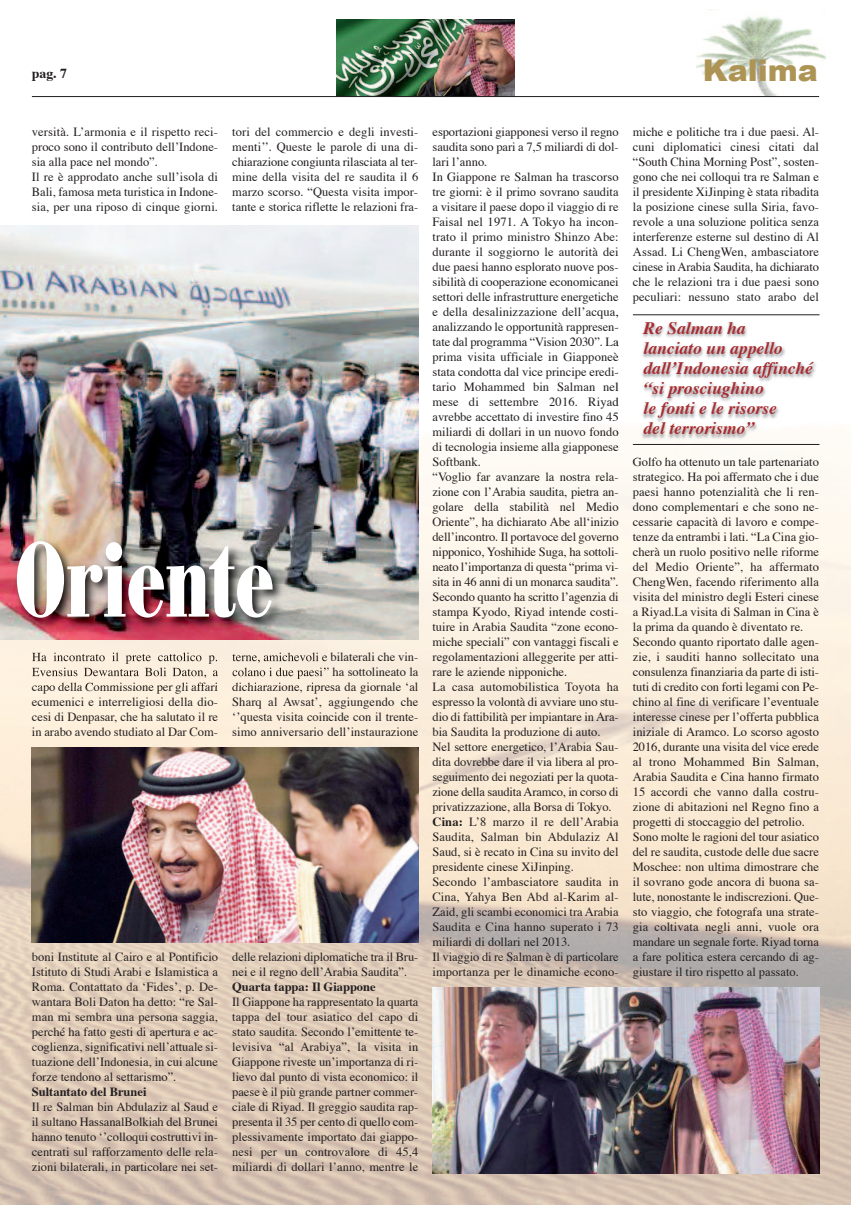
<style>
.page{position:relative;width:851px;height:1205px;background:#fff}
.page>*{position:absolute;margin:0;border:0;box-sizing:border-box;transform-origin:0 0}
.t1{font:110px "Bodoni Nr 1 SB Bol Con";color:#fff;scale:.85 1}
.t2{font:900 30px "Arial";color:#ae9454}
.t3{font:italic 700 17.5px/20px "Times";color:#a72b30}
.t4{font:700 13.75px "Times";color:#231f20}
.t5{font:12.5px/15px "Times";color:#231f20;text-align:justify}
.t6{font:700 12.5px "Times";color:#231f20}
.s1{font-weight:700}
</style>
<div class="page">
<img style="left:337px;top:19px;width:177px;height:77px">
<img style="left:0;top:225px;width:850px;height:980px">
<img style="left:696px;top:9px;width:129px;height:87px">
<hr style="left:32px;top:96px;width:787px;height:1px;background:#231f20">
<img style="left:0;top:225px;width:418px;height:415px">
<img style="left:432px;top:988px;width:387px;height:185px">
<img style="left:32px;top:747px;width:386px;height:196px">
<img style="left:0;top:526px;width:328px;height:160px">
<img style="left:32px;top:652px;width:43px;height:9px">
<img style="left:32px;top:667px;width:33px;height:9px">
<img style="left:32px;top:682px;width:32px;height:4px">
<img style="left:232px;top:654px;width:35px;height:9px">
<img style="left:232px;top:667px;width:38px;height:9px">
<img style="left:232px;top:682px;width:29px;height:4px">
<img style="left:617px;top:306px;width:221px;height:153px">
<img style="left:633px;top:457px;width:41px;height:2px">
<hr style="left:632px;top:314px;width:187px;height:1px;background:#231f20">
<hr style="left:632px;top:444px;width:187px;height:1px;background:#231f20">
<p class="t4" style="left:32px;top:68px;width:37px">pag. 7</p>
<h2 class="t2" style="left:702px;top:48px;width:116px">Kalima</h2>
<p class="t5" style="left:32px;top:125px;width:188px;text-align:left">versità. L’armonia e il rispetto reci&shy;proco sono il contributo dell’Indone&shy;sia alla pace nel mondo”.<br>Il re è approdato anche sull’isola di Bali, famosa meta turistica in Indone&shy;sia, per una riposo di cinque giorni.</p>
<p class="t5" style="left:232px;top:125px;width:188px">tori del commercio e degli investi&shy;menti’’. Queste le parole di una di&shy;chiarazione congiunta rilasciata al ter&shy;mine della visita del re saudita il 6 marzo scorso. “Questa visita impor&shy;tante e storica riflette le relazioni fra-</p>
<h1 class="t1" style="left:15px;top:514px;width:306px">Oriente</h1>
<p class="t5" style="left:32px;top:680px;width:188px">capo della Commissione per gli affari ecumenici e interreligiosi della dio&shy;cesi di Denpasar, che ha salutato il re in arabo avendo studiato al Dar Com-</p>
<p class="t5" style="left:232px;top:650px;width:188px">terne, amichevoli e bilaterali che vin&shy;colano i due paesi’’ ha sottolineato la dichiarazione, ripresa da giornale ‘al Sharq al Awsat’, aggiungendo che ‘’questa visita coincide con il trente&shy;simo anniversario dell’instaurazione</p>
<p class="t5" style="left:32px;top:950px;width:188px">boni Institute al Cairo e al Pontificio Istituto di Studi Arabi e Islamistica a Roma. Contattato da ‘Fides’, p. De&shy;wantara Boli Daton ha detto: “re Sal&shy;man mi sembra una persona saggia, perché ha fatto gesti di apertura e ac&shy;coglienza, significativi nell’attuale si&shy;tuazione dell’Indonesia, in cui alcune forze tendono al settarismo”.</p>
<p class="t6" style="left:32px;top:1087px;width:116px">Sultantato del Brunei</p>
<p class="t5" style="left:32px;top:1100px;width:188px">Il re Salman bin Abdulaziz al Saud e il sultano HassanalBolkiah del Brunei hanno tenuto ‘’colloqui costruttivi in&shy;centrati sul rafforzamento delle rela&shy;zioni bilaterali, in particolare nei set-</p>
<p class="t5" style="left:232px;top:950px;width:188px">delle relazioni diplomatiche tra il Bru&shy;nei e il regno dell’Arabia Saudita”.</p>
<p class="t6" style="left:232px;top:982px;width:145px">Quarta tappa: Il Giappone</p>
<p class="t5" style="left:232px;top:995px;width:188px">Il Giappone ha rappresentato la quarta tappa del tour asiatico del capo di stato saudita. Secondo l’emittente te&shy;levisiva “al Arabiya”, la visita in Giappone riveste un’importanza di ri&shy;lievo dal punto di vista economico: il paese è il più grande partner commer&shy;ciale di Riyad. Il greggio saudita rap&shy;presenta il 35 per cento di quello com&shy;plessivamente importato dai giappo&shy;nesi per un controvalore di 45,4 miliardi di dollari l’anno, mentre le</p>
<p class="t5" style="left:432px;top:125px;width:188px;text-align:left">esportazioni giapponesi verso il regno saudita sono pari a 7,5 miliardi di dol&shy;lari l’anno.<br>In Giappone re Salman ha trascorso tre giorni: è il primo sovrano saudita a visitare il paese dopo il viaggio di re Faisal nel 1971. A Tokyo ha incon&shy;trato il primo ministro Shinzo Abe: durante il soggiorno le autorità dei due paesi hanno esplorato nuove pos&shy;sibilità di cooperazione economicanei settori delle infrastrutture energetiche e della desalinizzazione dell’acqua, analizzando le opportunità rappresen&shy;tate dal programma “Vision 2030”. La prima visita ufficiale in Giapponeè stata condotta dal vice principe eredi&shy;tario Mohammed bin Salman nel mese di settembre 2016. Riyad avrebbe accettato di investire fino 45 miliardi di dollari in un nuovo fondo di tecnologia insieme alla giapponese Softbank.<br>“Voglio far avanzare la nostra rela&shy;zione con l’Arabia saudita, pietra an&shy;golare della stabilità nel Medio Oriente”, ha dichiarato Abe all‘inizio dell’incontro. Il portavoce del governo nipponico, Yoshihide Suga, ha sottoli&shy;neato l’importanza di questa “prima vi&shy;sita in 46 anni di un monarca saudita”.<br>Secondo quanto ha scritto l’agenzia di stampa Kyodo, Riyad intende costi&shy;tuire in Arabia Saudita “zone econo&shy;miche speciali” con vantaggi fiscali e regolamentazioni alleggerite per atti&shy;rare le aziende nipponiche.<br>La casa automobilistica Toyota ha espresso la volontà di avviare uno stu&shy;dio di fattibilità per impiantare in Ara&shy;bia Saudita la produzione di auto.<br>Nel settore energetico, l’Arabia Sau&shy;dita dovrebbe dare il via libera al pro&shy;seguimento dei negoziati per la quota&shy;zione della sauditaAramco, in corso di privatizzazione, alla Borsa di Tokyo.<br><span class="s1">Cina:</span> L’8 marzo il re dell’Arabia Saudita, Salman bin Abdulaziz Al Saud, si è recato in Cina su invito del presidente cinese XiJinping.<br>Secondo l’ambasciatore saudita in Cina, Yahya Ben Abd al-Karim al-Zaid, gli scambi economici tra Arabia Saudita e Cina hanno superato i 73 miliardi di dollari nel 2013.<br>Il viaggio di re Salman è di particolare importanza per le dinamiche econo-</p>
<p class="t5" style="left:632px;top:125px;width:188px">miche e politiche tra i due paesi. Al&shy;cuni diplomatici cinesi citati dal “South China Morning Post”, sosten&shy;gono che nei colloqui tra re Salman e il presidente XiJinping è stata ribadita la posizione cinese sulla Siria, favo&shy;revole a una soluzione politica senza interferenze esterne sul destino di Al Assad. Li ChengWen, ambasciatore cinese in Arabia Saudita, ha dichiarato che le relazioni tra i due paesi sono peculiari: nessuno stato arabo del</p>
<h3 class="t3" style="left:643px;top:320px;width:171px">Re Salman ha<br>lanciato un appello dall’Indonesia affinché “si prosciughino<br>le fonti e le risorse<br>del terrorismo”</h3>
<p class="t5" style="left:632px;top:455px;width:188px;text-align:left">Golfo ha ottenuto un tale partenariato strategico. Ha poi affermato che i due paesi hanno potenzialità che li ren&shy;dono complementari e che sono ne&shy;cessarie capacità di lavoro e compe&shy;tenze da entrambi i lati. “La Cina gio&shy;cherà un ruolo positivo nelle riforme del Medio Oriente”, ha affermato ChengWen, facendo riferimento alla visita del ministro degli Esteri cinese a Riyad.La visita di Salman in Cina è la prima da quando è diventato re.<br>Secondo quanto riportato dalle agen&shy;zie, i sauditi hanno sollecitato una consulenza finanziaria da parte di isti&shy;tuti di credito con forti legami con Pe&shy;chino al fine di verificare l’eventuale interesse cinese per l’offerta pubblica iniziale di Aramco. Lo scorso agosto 2016, durante una visita del vice erede al trono Mohammed Bin Salman, Arabia Saudita e Cina hanno firmato 15 accordi che vanno dalla costru&shy;zione di abitazioni nel Regno fino a progetti di stoccaggio del petrolio.<br>Sono molte le ragioni del tour asiatico del re saudita, custode delle due sacre Moschee: non ultima dimostrare che il sovrano gode ancora di buona sa&shy;lute, nonostante le indiscrezioni. Que&shy;sto viaggio, che fotografa una strate&shy;gia coltivata negli anni, vuole ora mandare un segnale forte. Riyad torna a fare politica estera cercando di ag&shy;giustare il tiro rispetto al passato.</p>
</div>
